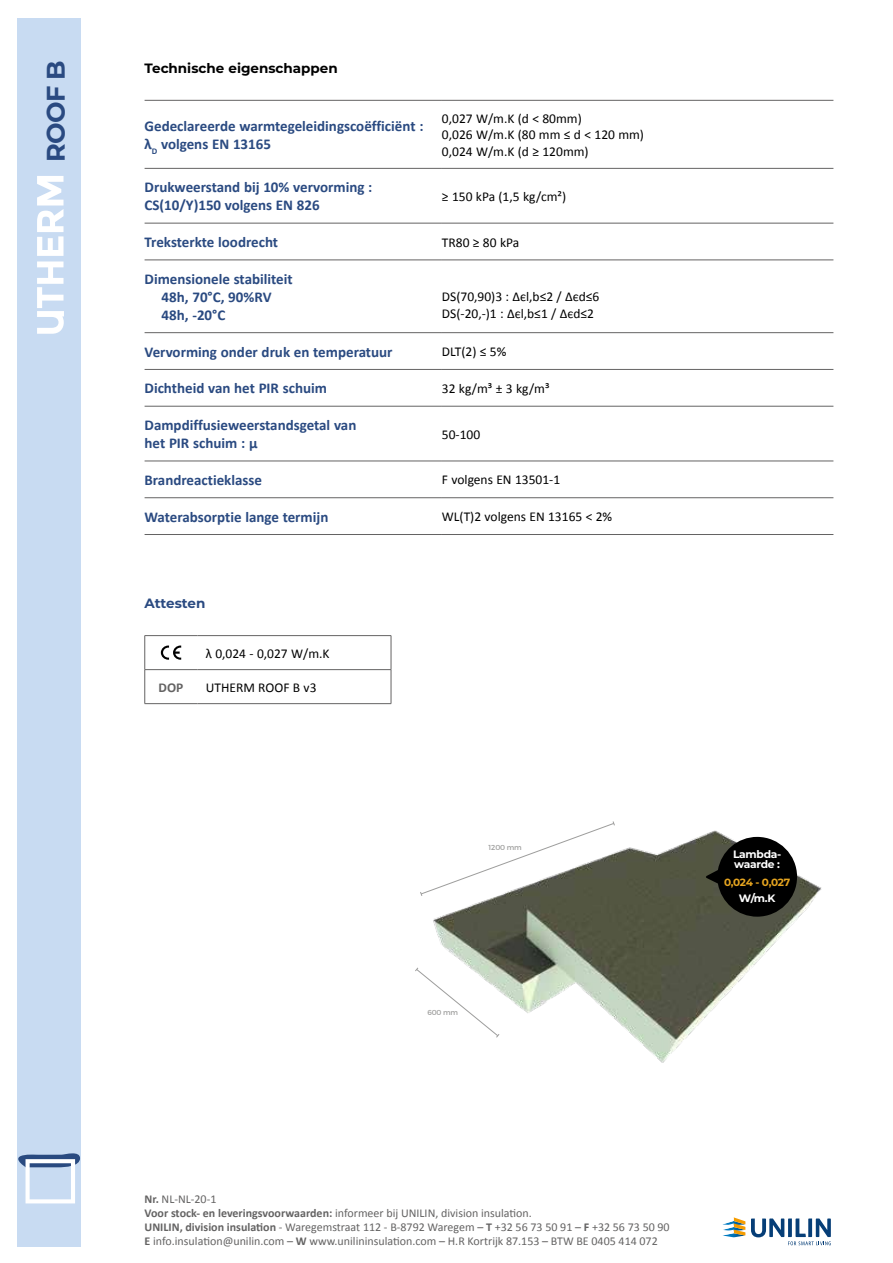
<style>
.page{position:relative;width:893px;height:1263px;background:#fff}
.page>*{position:absolute;margin:0;border:0;box-sizing:border-box;transform-origin:0 0}
.t1{font:700 25.5px "Montserrat";color:#2a4a81}
.t2{font:700 15px/18px "Calibri";color:#2a4a81}
.t3{font:13.5px/16.2px "Calibri";color:#000}
.t4{font:700 13.5px "Montserrat";color:#000}
.t5{font:700 13.5px "Montserrat";letter-spacing:-.005em;color:#2a4a81}
.t6{font:700 13.5px "Calibri";color:#646363}
.t7{font:12px/14.4px "Calibri";color:#646363}
.t8{font:700 10.65px/9.3px "Montserrat";letter-spacing:-.025em;color:#fff}
.t9{font:700 10.5px "Montserrat";letter-spacing:-.03em;color:#e6a520}
.t10{font:7.2px "Montserrat";letter-spacing:-.025em;color:#9d9d9c}
.s1{font-weight:700}
</style>
<div class="page">
<div style="left:17px;top:18px;width:64px;height:1228px;background:#c8dbf2"></div>
<svg style="left:751px;top:1218px;width:80px;height:27px"></svg>
<svg style="left:722px;top:1217px;width:23px;height:20px"></svg>
<img style="left:433px;top:830px;width:389px;height:233px">
<hr style="left:145px;top:100px;width:297px;height:1px;background:#646363">
<hr style="left:442px;top:100px;width:391px;height:1px;background:#646363">
<hr style="left:145px;top:168px;width:297px;height:1px;background:#646363">
<hr style="left:442px;top:168px;width:391px;height:1px;background:#646363">
<hr style="left:145px;top:223px;width:297px;height:1px;background:#646363">
<hr style="left:442px;top:223px;width:391px;height:1px;background:#646363">
<hr style="left:145px;top:260px;width:297px;height:1px;background:#646363">
<hr style="left:442px;top:260px;width:391px;height:1px;background:#646363">
<hr style="left:145px;top:332px;width:297px;height:1px;background:#646363">
<hr style="left:442px;top:332px;width:391px;height:1px;background:#646363">
<hr style="left:145px;top:369px;width:297px;height:1px;background:#646363">
<hr style="left:442px;top:369px;width:391px;height:1px;background:#646363">
<hr style="left:145px;top:406px;width:297px;height:1px;background:#646363">
<hr style="left:442px;top:406px;width:391px;height:1px;background:#646363">
<hr style="left:145px;top:461px;width:297px;height:1px;background:#646363">
<hr style="left:442px;top:461px;width:391px;height:1px;background:#646363">
<hr style="left:145px;top:497px;width:297px;height:1px;background:#646363">
<hr style="left:442px;top:497px;width:391px;height:1px;background:#646363">
<hr style="left:145px;top:534px;width:297px;height:1px;background:#646363">
<hr style="left:442px;top:534px;width:391px;height:1px;background:#646363">
<svg style="left:420px;top:821px;width:196px;height:76px"></svg>
<svg style="left:415px;top:966px;width:85px;height:72px"></svg>
<svg style="left:705px;top:837px;width:92px;height:80px;background:#23231f"></svg>
<svg style="left:37px;top:176px;width:27px;height:158px"></svg>
<hr style="left:145px;top:635px;width:52px;height:1px;background:#646363">
<hr style="left:197px;top:635px;width:194px;height:1px;background:#646363">
<hr style="left:145px;top:669px;width:52px;height:1px;background:#646363">
<hr style="left:197px;top:669px;width:194px;height:1px;background:#646363">
<hr style="left:145px;top:703px;width:52px;height:1px;background:#646363">
<hr style="left:197px;top:703px;width:194px;height:1px;background:#646363">
<hr style="left:144px;top:636px;width:1px;height:33px;background:#646363">
<hr style="left:391px;top:636px;width:1px;height:33px;background:#646363">
<hr style="left:144px;top:670px;width:1px;height:33px;background:#646363">
<hr style="left:391px;top:670px;width:1px;height:33px;background:#646363">
<svg style="left:161px;top:645px;width:20px;height:15px"></svg>
<svg style="left:18px;top:1153px;width:62px;height:50px"></svg>
<h1 class="t1" style="left:37px;top:162px;width:103px;rotate:-90deg">ROOF B</h1>
<p class="t4" style="left:145px;top:59px;width:195px">Technische eigenschappen</p>
<p class="t2" style="left:145px;top:116px;width:280px">Gedeclareerde warmtegeleidingscoëfficiënt : λ<sub>D</sub> volgens EN 13165</p>
<p class="t3" style="left:442px;top:110px;width:204px">0,027 W/m.K (d &lt; 80mm)<br>0,026 W/m.K (80 mm ≤ d &lt; 120 mm)<br>0,024 W/m.K (d ≥ 120mm)</p>
<p class="t2" style="left:145px;top:178px;width:229px">Drukweerstand bij 10% vervorming :<br>CS(10/Y)150 volgens EN 826</p>
<p class="t3" style="left:442px;top:188px;width:126px">≥ 150 kPa (1,5 kg/cm²)</p>
<p class="t2" style="left:145px;top:232px;width:135px">Treksterkte loodrecht</p>
<p class="t3" style="left:442px;top:233px;width:79px">TR80 ≥ 80 kPa</p>
<p class="t2" style="left:162px;top:269px;width:133px;text-indent:-17px">Dimensionele stabiliteit<br>48h, 70°C, 90%RV<br>48h, -20°C</p>
<p class="t3" style="left:442px;top:288px;width:159px">DS(70,90)3 : ∆єl,b≤2 / ∆єd≤6<br>DS(-20,-)1 : ∆єl,b≤1 / ∆єd≤2</p>
<p class="t2" style="left:145px;top:342px;width:249px">Vervorming onder druk en temperatuur</p>
<p class="t3" style="left:442px;top:343px;width:66px">DLT(2) ≤ 5%</p>
<p class="t2" style="left:145px;top:379px;width:184px">Dichtheid van het PIR schuim</p>
<p class="t3" style="left:442px;top:380px;width:109px">32 kg/m³ ± 3 kg/m³</p>
<p class="t2" style="left:145px;top:415px;width:213px">Dampdiffusieweerstandsgetal van het PIR schuim : µ</p>
<p class="t3" style="left:442px;top:425px;width:40px">50-100</p>
<p class="t2" style="left:145px;top:470px;width:119px">Brandreactieklasse</p>
<p class="t3" style="left:442px;top:471px;width:120px">F volgens EN 13501-1</p>
<p class="t2" style="left:145px;top:507px;width:185px">Waterabsorptie lange termijn</p>
<p class="t3" style="left:442px;top:508px;width:172px">WL(T)2 volgens EN 13165 &lt; 2%</p>
<p class="t5" style="left:145px;top:594px;width:62px">Attesten</p>
<p class="t3" style="left:206px;top:644px;width:125px">λ 0,024 - 0,027 W/m.K</p>
<p class="t6" style="left:159px;top:679px;width:26px">DOP</p>
<p class="t3" style="left:206px;top:678px;width:112px">UTHERM ROOF B v3</p>
<p class="t10" style="left:489px;top:843px;width:34px">1200 mm</p>
<p class="t10" style="left:427px;top:1008px;width:32px">600 mm</p>
<p class="t8" style="left:733px;top:849px;width:50px">Lambda&shy;waarde :</p>
<p class="t9" style="left:724px;top:874px;width:68px">0,024 - 0,027</p>
<p class="t8" style="left:739px;top:893px;width:38px">W/m.K</p>
<p class="t7" style="left:145px;top:1191px;width:389px"><span class="s1">Nr.</span> NL-NL-20-1<br><span class="s1">Voor stock- en leveringsvoorwaarden:</span> informeer bij UNILIN, division insulation.</p>
<p class="t7" style="left:145px;top:1219px;width:527px"><span class="s1">UNILIN, division insulation</span> - Waregemstraat 112 - B-8792 Waregem – <span class="s1">T</span> +32 56 73 50 91 – <span class="s1">F</span> +32 56 73 50 90<br><span class="s1">E</span> info.insulation@unilin.com – <span class="s1">W</span> www.unilininsulation.com – H.R Kortrijk 87.153 – BTW BE 0405 414 072</p>
</div>
